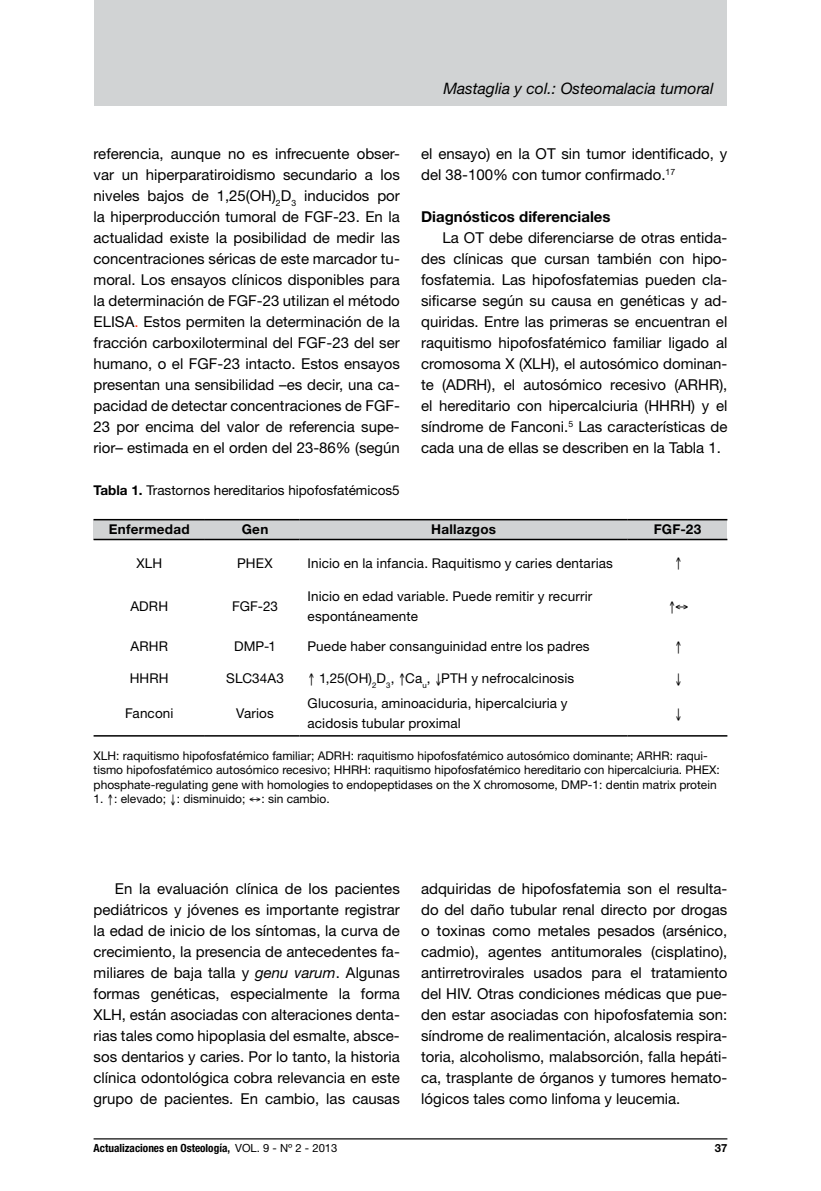
<style>
.page{position:relative;width:821px;height:1191px;background:#fff}
.page>*{position:absolute;margin:0;border:0;box-sizing:border-box;transform-origin:0 0}
.t1{font:italic 15.75px "Helvetica Neue LT Std";color:#000}
.t2{font:15px/21px "Helvetica Neue LT Std";color:#000;text-align:justify}
.t3{font:700 15px "Helvetica Neue LT Std";color:#000}
.t4{font:13.5px/20.2px "Helvetica Neue LT Std";letter-spacing:.01em;color:#000}
.t5{font:700 13.5px "Helvetica Neue LT Std";letter-spacing:.02em;color:#000}
.t6{font:12px/14.4px "Helvetica Neue LT Std";color:#000}
.t7{font:700 condensed 11.25px "Helvetica Neue LT Std";color:#000}
.t8{font:700 11.25px "Helvetica Neue LT Std";color:#000}
.s1{color:#ff2b06}
.s2{font-weight:700}
.s3{font-style:italic}
.s4{font-weight:400;font-stretch:normal}
</style>
<div class="page">
<div style="left:94px;top:519px;width:633px;height:20px;background:#d1d3d4"></div>
<div style="left:94px;top:0;width:632px;height:106px;background:#d1d3d4"></div>
<hr style="left:94px;top:1138px;width:633px;height:1px;background:#000">
<hr style="left:94px;top:519px;width:111px;height:1px;background:#000">
<hr style="left:205px;top:519px;width:94px;height:1px;background:#000">
<hr style="left:299px;top:519px;width:328px;height:1px;background:#000">
<hr style="left:627px;top:519px;width:100px;height:1px;background:#000">
<hr style="left:94px;top:539px;width:111px;height:1px;background:#000">
<hr style="left:205px;top:539px;width:94px;height:1px;background:#000">
<hr style="left:299px;top:539px;width:328px;height:1px;background:#000">
<hr style="left:627px;top:539px;width:100px;height:1px;background:#000">
<hr style="left:94px;top:735px;width:111px;height:1px;background:#000">
<hr style="left:205px;top:735px;width:94px;height:1px;background:#000">
<hr style="left:299px;top:735px;width:328px;height:1px;background:#000">
<hr style="left:627px;top:735px;width:100px;height:1px;background:#000">
<p class="t1" style="left:443px;top:79px;width:272px">Mastaglia y col.: Osteomalacia tumoral</p>
<p class="t2" style="left:94px;top:143px;width:308px">referencia, aunque no es infrecuente obser&shy;var un hiperparatiroidismo secundario a los niveles bajos de 1,25(OH)<sub>2</sub>D<sub>3</sub> inducidos por la hiperproducción tumoral de FGF-23. En la actualidad existe la posibilidad de medir las concentraciones séricas de este marcador tu&shy;moral. Los ensayos clínicos disponibles para la determinación de FGF-23 utilizan el método ELISA<span class="s1">.</span> Estos permiten la determinación de la fracción carboxiloterminal del FGF-23 del ser humano, o el FGF-23 intacto. Estos ensayos presentan una sensibilidad –es decir, una ca&shy;pacidad de detectar concentraciones de FGF-23 por encima del valor de referencia supe&shy;rior– estimada en el orden del 23-86% (según</p>
<p class="t2" style="left:421px;top:143px;width:308px">el ensayo) en la OT sin tumor identificado, y del 38-100% con tumor confirmado.<sup>17</sup></p>
<p class="t3" style="left:421px;top:207px;width:191px">Diagnósticos diferenciales</p>
<p class="t2" style="left:421px;top:227px;width:308px;text-indent:21px">La OT debe diferenciarse de otras entida&shy;des clínicas que cursan también con hipo&shy;fosfatemia. Las hipofosfatemias pueden cla&shy;sificarse según su causa en genéticas y ad&shy;quiridas. Entre las primeras se encuentran el raquitismo hipofosfatémico familiar ligado al cromosoma X (XLH), el autosómico dominan&shy;te (ADRH), el autosómico recesivo (ARHR), el hereditario con hipercalciuria (HHRH) y el síndrome de Fanconi.<sup>5</sup> Las características de cada una de ellas se describen en la Tabla 1.</p>
<p class="t4" style="left:94px;top:480px;width:308px"><span class="s2">Tabla 1.</span> Trastornos hereditarios hipofosfatémicos5</p>
<p class="t5" style="left:109px;top:521px;width:82px">Enfermedad</p>
<p class="t5" style="left:242px;top:521px;width:28px">Gen</p>
<p class="t5" style="left:431px;top:521px;width:66px">Hallazgos</p>
<p class="t5" style="left:654px;top:521px;width:49px">FGF-23</p>
<p class="t4" style="left:136px;top:552px;width:27px">XLH</p>
<p class="t4" style="left:237px;top:552px;width:37px">PHEX</p>
<p class="t4" style="left:307px;top:552px;width:307px">Inicio en la infancia. Raquitismo y caries dentarias</p>
<p class="t4" style="left:130px;top:596px;width:39px">ADRH</p>
<p class="t4" style="left:232px;top:596px;width:47px">FGF-23</p>
<p class="t4" style="left:307px;top:586px;width:286px">Inicio en edad variable. Puede remitir y recurrir espontáneamente</p>
<p class="t4" style="left:130px;top:636px;width:39px">ARHR</p>
<p class="t4" style="left:234px;top:636px;width:44px">DMP-1</p>
<p class="t4" style="left:307px;top:636px;width:283px">Puede haber consanguinidad entre los padres</p>
<p class="t4" style="left:130px;top:668px;width:40px">HHRH</p>
<p class="t4" style="left:226px;top:668px;width:59px">SLC34A3</p>
<p class="t4" style="left:307px;top:668px;width:268px">↑ 1,25(OH)<sub>2</sub>D<sub>3</sub>, ↑Ca<sub>u</sub>, ↓PTH y nefrocalcinosis</p>
<p class="t4" style="left:125px;top:703px;width:50px">Fanconi</p>
<p class="t4" style="left:236px;top:703px;width:39px">Varios</p>
<p class="t4" style="left:307px;top:693px;width:261px">Glucosuria, aminoaciduria, hipercalciuria y acidosis tubular proximal</p>
<p class="t6" style="left:94px;top:748px;width:628px">XLH: raquitismo hipofosfatémico familiar; ADRH: raquitismo hipofosfatémico autosómico dominante; ARHR: raqui&shy;tismo hipofosfatémico autosómico recesivo; HHRH: raquitismo hipofosfatémico hereditario con hipercalciuria. PHEX: phosphate-regulating gene with homologies to endopeptidases on the X chromosome, DMP-1: dentin matrix protein</p>
<p class="t6" style="left:94px;top:791px;width:238px">1. ↑: elevado; ↓: disminuido; ↔: sin cambio.</p>
<p class="t2" style="left:94px;top:878px;width:308px;text-indent:21px">En la evaluación clínica de los pacientes pediátricos y jóvenes es importante registrar la edad de inicio de los síntomas, la curva de crecimiento, la presencia de antecedentes fa&shy;miliares de baja talla y <span class="s3">genu varum</span>. Algunas formas genéticas, especialmente la forma XLH, están asociadas con alteraciones denta&shy;rias tales como hipoplasia del esmalte, absce&shy;sos dentarios y caries. Por lo tanto, la historia clínica odontológica cobra relevancia en este grupo de pacientes. En cambio, las causas</p>
<p class="t2" style="left:421px;top:878px;width:308px">adquiridas de hipofosfatemia son el resulta&shy;do del daño tubular renal directo por drogas o toxinas como metales pesados (arsénico, cadmio), agentes antitumorales (cisplatino), antirretrovirales usados para el tratamiento del HIV. Otras condiciones médicas que pue&shy;den estar asociadas con hipofosfatemia son: síndrome de realimentación, alcalosis respira&shy;toria, alcoholismo, malabsorción, falla hepáti&shy;ca, trasplante de órganos y tumores hemato&shy;lógicos tales como linfoma y leucemia.</p>
<p class="t7" style="left:94px;top:1141px;width:245px">Actualizaciones en Osteología, <span class="s4">VOL. 9 - Nº 2 - 2013</span></p>
<p class="t8" style="left:715px;top:1141px;width:14px">37</p>
</div>
